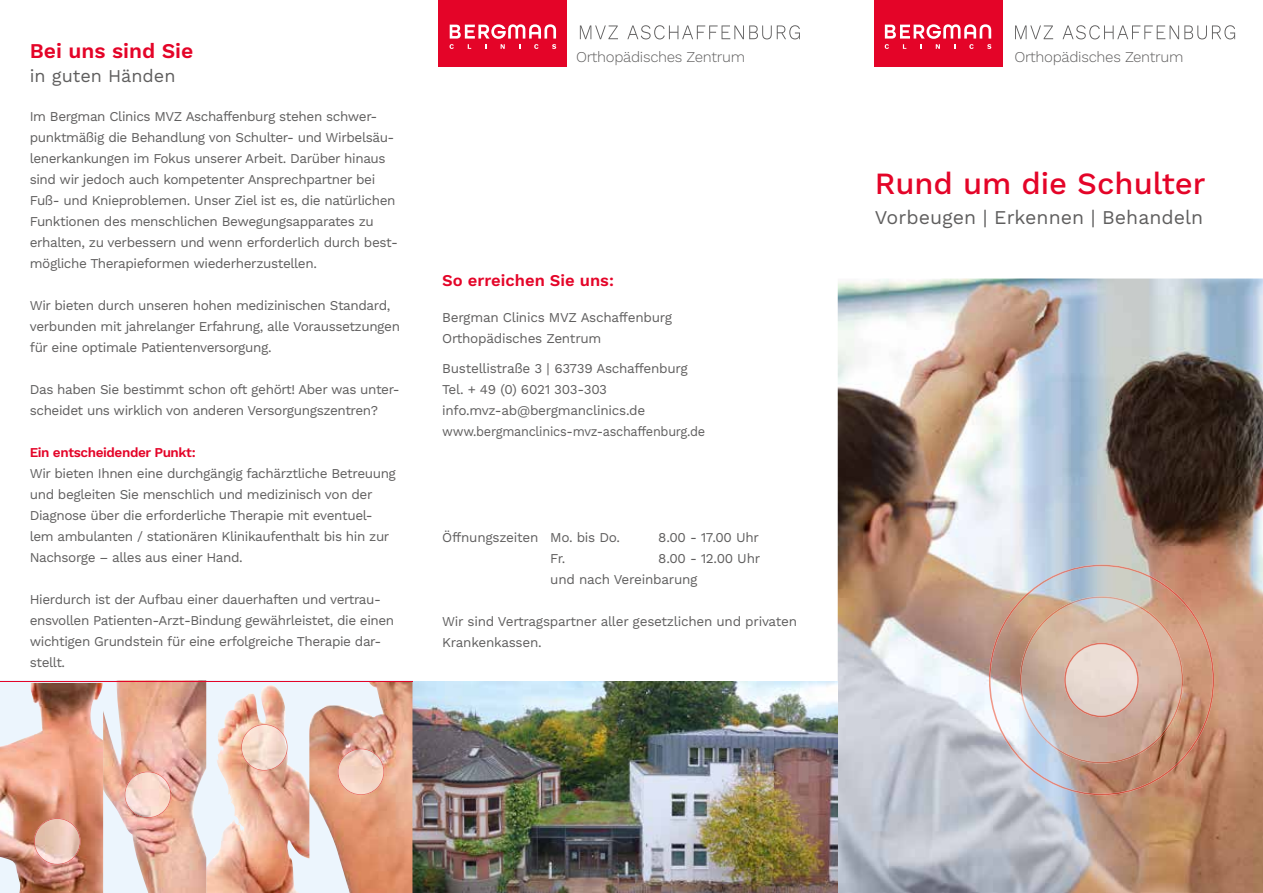
<style>
.page{position:relative;width:1263px;height:893px;background:#fff}
.page>*{position:absolute;margin:0;border:0;box-sizing:border-box;transform-origin:0 0}
.t1{font:500 30.9px "Work Sans";color:#e40428}
.t2{font:600 21px "Work Sans";color:#e40428}
.t3{font:19.5px "Work Sans";color:#5f5e5e}
.t4{font:18px "Work Sans";color:#5f5e5e}
.t5{font:600 16.5px "Work Sans";color:#e40428}
.t6{font:300 15px "Work Sans";letter-spacing:-.02em;color:#5f5e5e}
.t7{font:13.5px/21px "Work Sans";letter-spacing:-.03em;color:#5f5e5e}
.t8{font:600 13.5px "Work Sans";letter-spacing:-.03em;color:#e40428}
</style>
<div class="page">
<img style="left:838px;top:279px;width:425px;height:614px">
<img style="left:989px;top:565px;width:225px;height:230px">
<img style="left:309px;top:681px;width:529px;height:212px">
<img style="left:1020px;top:596px;width:163px;height:167px">
<img style="left:1064px;top:643px;width:75px;height:74px">
<img style="left:206px;top:685px;width:103px;height:208px">
<img style="left:103px;top:680px;width:103px;height:213px">
<img style="left:0;top:683px;width:103px;height:210px">
<img style="left:338px;top:748px;width:46px;height:47px">
<img style="left:34px;top:818px;width:47px;height:47px">
<img style="left:125px;top:771px;width:46px;height:47px">
<svg style="left:287px;top:735px;width:1px;height:17px"></svg>
<img style="left:241px;top:724px;width:46px;height:47px">
<hr style="left:0;top:681px;width:412px;height:1px;background:#e40428">
<div style="left:874px;top:0;width:128px;height:67px;background:#e40428"></div>
<svg style="left:885px;top:24px;width:106px;height:25px"></svg>
<svg style="left:1015px;top:25px;width:220px;height:14px"></svg>
<div style="left:439px;top:0;width:128px;height:67px;background:#e40428"></div>
<svg style="left:449px;top:24px;width:107px;height:25px"></svg>
<svg style="left:580px;top:25px;width:220px;height:14px"></svg>
<h2 class="t2" style="left:30px;top:39px;width:165px">Bei uns sind Sie</h2>
<h3 class="t4" style="left:30px;top:66px;width:147px">in guten Händen</h3>
<p class="t7" style="left:30px;top:106px;width:370px">Im Bergman Clinics MVZ Aschaffenburg stehen schwer&shy;punktmäßig die Behandlung von Schulter- und Wirbelsäu&shy;lenerkankungen im Fokus unserer Arbeit. Darüber hinaus sind wir jedoch auch kompetenter Ansprechpartner bei Fuß- und Knieproblemen. Unser Ziel ist es, die natürlichen Funktionen des menschlichen Bewegungsapparates zu erhalten, zu verbessern und wenn erforderlich durch best&shy;mögliche Therapieformen wiederherzustellen.</p>
<p class="t7" style="left:30px;top:295px;width:372px">Wir bieten durch unseren hohen medizinischen Standard, verbunden mit jahrelanger Erfahrung, alle Voraussetzungen für eine optimale Patientenversorgung.</p>
<p class="t7" style="left:30px;top:379px;width:371px">Das haben Sie bestimmt schon oft gehört! Aber was unter&shy;scheidet uns wirklich von anderen Versorgungszentren?</p>
<p class="t8" style="left:30px;top:444px;width:167px">Ein entscheidender Punkt:</p>
<p class="t7" style="left:30px;top:463px;width:368px">Wir bieten Ihnen eine durchgängig fachärztliche Betreuung und begleiten Sie menschlich und medizinisch von der Diagnose über die erforderliche Therapie mit eventuel&shy;lem ambulanten / stationären Klinikaufenthalt bis hin zur Nachsorge – alles aus einer Hand.</p>
<p class="t7" style="left:30px;top:589px;width:366px">Hierdurch ist der Aufbau einer dauerhaften und vertrau&shy;ensvollen Patienten-Arzt-Bindung gewährleistet, die einen wichtigen Grundstein für eine erfolgreiche Therapie dar&shy;stellt.</p>
<p class="t6" style="left:576px;top:48px;width:171px">Orthopädisches Zentrum</p>
<p class="t6" style="left:1014px;top:48px;width:171px">Orthopädisches Zentrum</p>
<p class="t5" style="left:442px;top:270px;width:173px">So erreichen Sie uns:</p>
<p class="t7" style="left:442px;top:307px;width:231px">Bergman Clinics MVZ Aschaffenburg<br>Orthopädisches Zentrum</p>
<p class="t7" style="left:442px;top:358px;width:264px">Bustellistraße 3 | 63739 Aschaffenburg Tel. + 49 (0) 6021 303-303 info.mvz-ab@bergmanclinics.de www.bergmanclinics-mvz-aschaffenburg.de</p>
<p class="t7" style="left:442px;top:527px;width:179px">Öffnungszeiten Mo. bis Do.</p>
<p class="t7" style="left:658px;top:527px;width:102px">8.00 - 17.00 Uhr</p>
<p class="t7" style="left:550px;top:548px;width:17px">Fr.</p>
<p class="t7" style="left:550px;top:548px;width:211px;text-indent:108px">8.00 - 12.00 Uhr und nach Vereinbarung</p>
<p class="t7" style="left:442px;top:611px;width:356px">Wir sind Vertragspartner aller gesetzlichen und privaten<br>Krankenkassen.</p>
<h1 class="t1" style="left:875px;top:165px;width:332px">Rund um die Schulter</h1>
<h3 class="t3" style="left:875px;top:206px;width:330px">Vorbeugen | Erkennen | Behandeln</h3>
</div>
